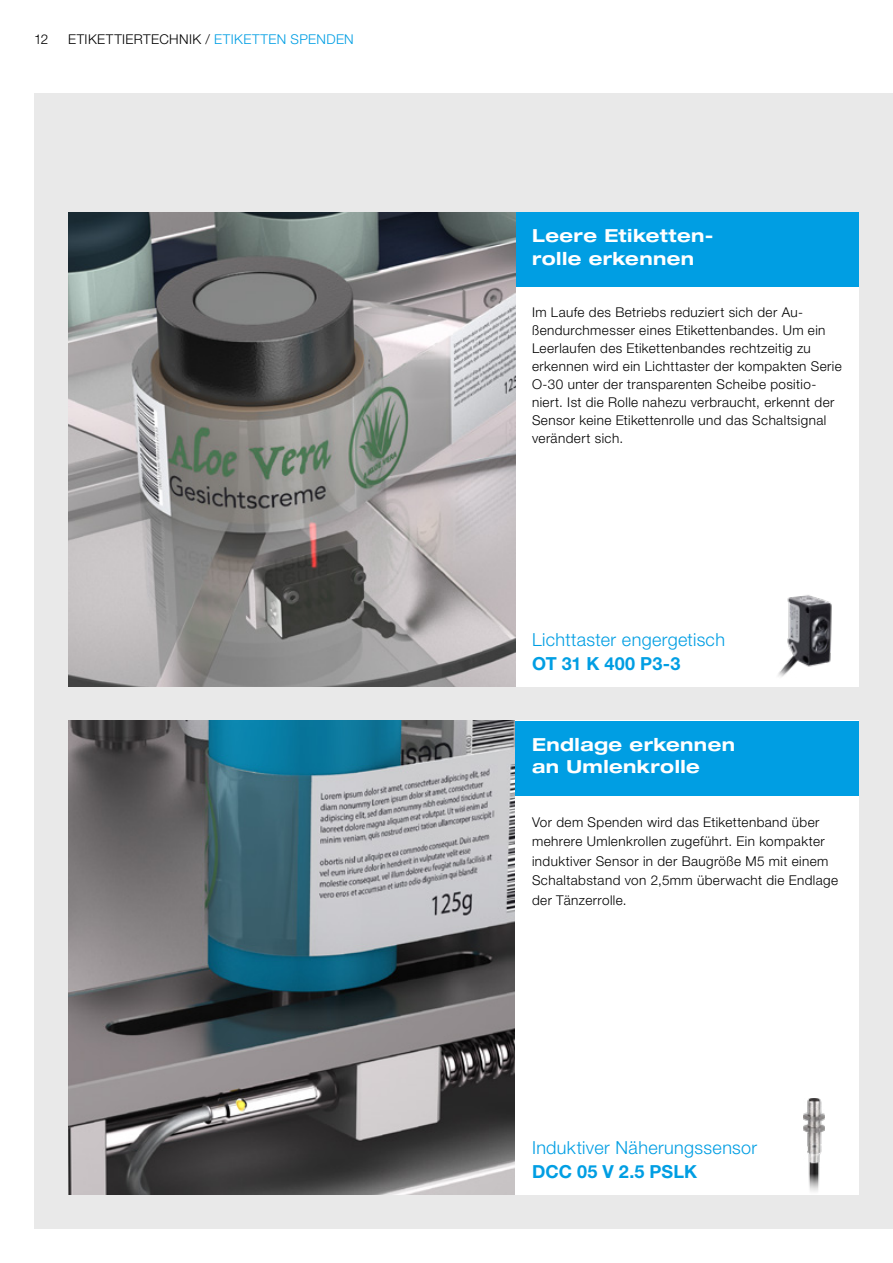
<style>
.page{position:relative;width:893px;height:1263px;background:#fff}
.page>*{position:absolute;margin:0;border:0;box-sizing:border-box;transform-origin:0 0}
.t1{font:700 expanded 18px/22.5px "Helvetica Neue LTW1 G";letter-spacing:.025em;color:#fff}
.t2{font:300 18px "Helvetica Neue LTW1 G";letter-spacing:.02em;color:#009ee3}
.t3{font:700 18px "Helvetica Neue LTW1 G";color:#009ee3}
.t4{font:300 13.5px/18px "Helvetica Neue LTW1 G";letter-spacing:.03em;color:#000}
.t5{font:300 13.5px "Helvetica Neue LTW1 G";color:#009ee3}
.s1{color:#009ee3}
</style>
<div class="page">
<div style="left:34px;top:94px;width:859px;height:1135px;background:#e9e9e9"></div>
<div style="left:515px;top:213px;width:344px;height:474px;background:#fff"></div>
<div style="left:515px;top:213px;width:344px;height:74px;background:#009ee3"></div>
<img style="left:68px;top:213px;width:447px;height:474px">
<img style="left:778px;top:595px;width:54px;height:82px">
<img style="left:68px;top:721px;width:447px;height:474px">
<div style="left:515px;top:721px;width:344px;height:474px;background:#fff"></div>
<div style="left:515px;top:721px;width:344px;height:74px;background:#009ee3"></div>
<img style="left:804px;top:1098px;width:21px;height:94px">
<p class="t4" style="left:34px;top:30px;width:16px">12</p>
<p class="t4" style="left:68px;top:30px;width:164px">ETIKETTIERTECHNIK / <span class="s1">Etiketten</span></p>
<p class="t5" style="left:291px;top:31px;width:10px">spenden</p>
<h1 class="t1" style="left:532px;top:224px;width:183px">Leere Etiketten&shy;rolle erkennen</h1>
<p class="t4" style="left:532px;top:303px;width:311px">Im Laufe des Betriebs reduziert sich der Au&shy;ßendurchmesser eines Etikettenbandes. Um ein Leerlaufen des Etikettenbandes rechtzeitig zu erkennen wird ein Lichttaster der kompakten Serie O-30 unter der transparenten Scheibe positio&shy;niert. Ist die Rolle nahezu verbraucht, erkennt der Sensor keine Etikettenrolle und das Schaltsignal verändert sich.</p>
<h1 class="t2" style="left:532px;top:628px;width:194px">Lichttaster engergetisch</h1>
<h1 class="t3" style="left:532px;top:652px;width:150px">OT 31 K 400 P3-3</h1>
<h1 class="t1" style="left:532px;top:732px;width:204px">Endlage erkennen an Umlenkrolle</h1>
<p class="t4" style="left:532px;top:812px;width:307px;line-height:19.5px">Vor dem Spenden wird das Etikettenband über mehrere Umlenkrollen zugeführt. Ein kompakter induktiver Sensor in der Baugröße M5 mit einem Schaltabstand von 2,5mm überwacht die Endlage der Tänzerrolle.</p>
<h1 class="t2" style="left:532px;top:1136px;width:227px">Induktiver Näherungssensor</h1>
<h1 class="t3" style="left:532px;top:1160px;width:166px">DCC 05 V 2.5 PSLK</h1>
</div>
